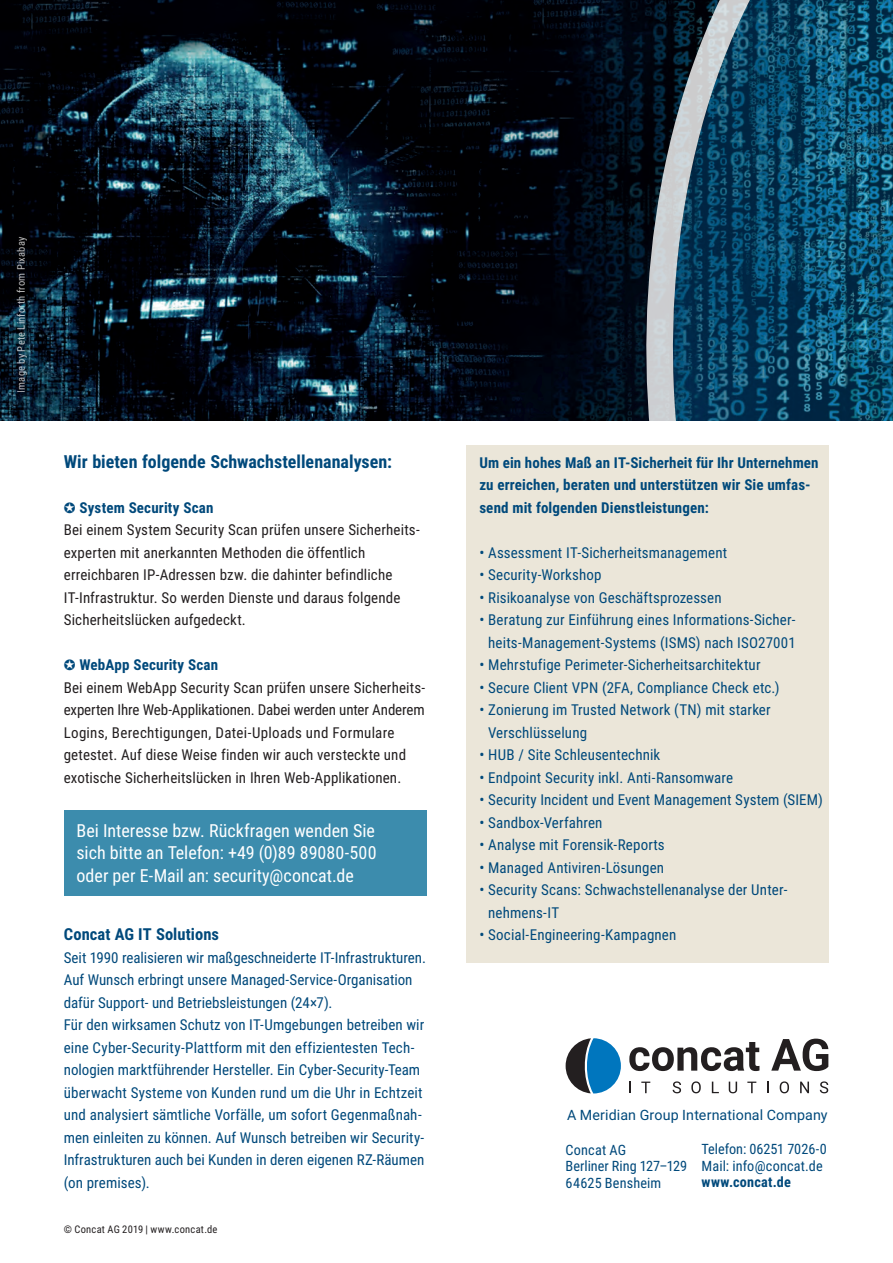
<style>
.page{position:relative;width:893px;height:1263px;background:#fff}
.page>*{position:absolute;margin:0;border:0;box-sizing:border-box;transform-origin:0 0}
.t1{font:18px/22.5px "Roboto Condensed";color:#fff;text-align:justify}
.t2{font:700 18px "Roboto Condensed";color:#00497b}
.t3{font:700 16.5px "Roboto Condensed";letter-spacing:.005em;color:#00497b}
.t4{font:15px/22.5px "Roboto Condensed";letter-spacing:.005em;color:#00497b}
.t5{font:15px/22.5px "Roboto Condensed";letter-spacing:.01em;color:#231f20}
.t6{font:700 15px/22.5px "Roboto Condensed";letter-spacing:.01em;color:#00497b}
.t7{font:14.25px/16.5px "Roboto Condensed";letter-spacing:.005em;color:#00497b}
.t8{font:14.25px "Roboto";letter-spacing:.01em;color:#00497b}
.t9{font:700 14.25px "Roboto Condensed";letter-spacing:.015em;color:#00497b}
.t10{font:10.5px "Roboto Condensed";letter-spacing:.02em;color:#fff}
.t11{font:10.5px "Roboto Condensed";letter-spacing:.025em;color:#231f20}
.s1{color:#00497b}
.s2{font-weight:700;color:#00497b}
</style>
<div class="page">
<img style="left:0;top:0;width:645px;height:421px">
<svg style="left:757px;top:0;width:136px;height:421px"></svg>
<svg style="left:645px;top:0;width:112px;height:421px"></svg>
<div style="left:467px;top:445px;width:362px;height:518px;background:#ebe6d9"></div>
<svg style="left:566px;top:1038px;width:55px;height:55px"></svg>
<svg style="left:629px;top:1042px;width:130px;height:29px"></svg>
<svg style="left:771px;top:1038px;width:57px;height:33px"></svg>
<svg style="left:629px;top:1081px;width:2px;height:12px"></svg>
<svg style="left:641px;top:1081px;width:9px;height:12px"></svg>
<svg style="left:673px;top:1081px;width:8px;height:12px"></svg>
<svg style="left:691px;top:1081px;width:10px;height:12px"></svg>
<svg style="left:712px;top:1081px;width:7px;height:12px"></svg>
<svg style="left:729px;top:1081px;width:8px;height:12px"></svg>
<svg style="left:747px;top:1081px;width:9px;height:12px"></svg>
<svg style="left:767px;top:1081px;width:1px;height:12px"></svg>
<svg style="left:780px;top:1081px;width:9px;height:12px"></svg>
<svg style="left:800px;top:1081px;width:9px;height:12px"></svg>
<svg style="left:820px;top:1081px;width:8px;height:12px"></svg>
<div style="left:64px;top:810px;width:362px;height:85px;background:#3c8cad"></div>
<p class="t10" style="left:14px;top:393px;width:157px;rotate:-90deg">Image by Pete Linforth from Pixabay</p>
<p class="t2" style="left:64px;top:449px;width:330px">Wir bieten folgende Schwachstellenanalysen:</p>
<p class="t5" style="left:64px;top:495px;width:358px"><span class="s1">✪</span> <span class="s2">System Security Scan<br></span>Bei einem System Security Scan prüfen unsere Sicherheits&shy;experten mit anerkannten Methoden die öffentlich erreichbaren IP-Adressen bzw. die dahinter befindliche IT-Infrastruktur. So werden Dienste und daraus folgende Sicherheitslücken aufgedeckt.</p>
<p class="t5" style="left:64px;top:653px;width:363px"><span class="s1">✪</span> <span class="s2">WebApp Security Scan<br></span>Bei einem WebApp Security Scan prüfen unsere Sicherheits&shy;experten Ihre Web-Applikationen. Dabei werden unter Anderem Logins, Berechtigungen, Datei-Uploads und Formulare getestet. Auf diese Weise finden wir auch versteckte und exotische Sicherheitslücken in Ihren Web-Applikationen.</p>
<p class="t1" style="left:77px;top:818px;width:302px">Bei Interesse bzw. Rückfragen wenden Sie sich bitte an Telefon: +49 (0)89 89080-500 oder per E-Mail an: security@concat.de</p>
<p class="t3" style="left:64px;top:923px;width:157px">Concat AG IT Solutions</p>
<p class="t4" style="left:64px;top:945px;width:364px">Seit 1990 realisieren wir maßgeschneiderte IT-Infrastrukturen.<br>Auf Wunsch erbringt unsere Managed-Service-Organisation dafür Support- und Betriebsleistungen (24×7).<br>Für den wirksamen Schutz von IT-Umgebungen betreiben wir eine Cyber-Security-Plattform mit den effizientesten Tech&shy;nologien marktführender Hersteller. Ein Cyber-Security-Team überwacht Systeme von Kunden rund um die Uhr in Echtzeit und analysiert sämtliche Vorfälle, um sofort Gegenmaßnah&shy;men einleiten zu können. Auf Wunsch betreiben wir Security-Infrastrukturen auch bei Kunden in deren eigenen RZ-Räumen (on premises).</p>
<p class="t11" style="left:64px;top:1221px;width:155px">© Concat AG 2019 | www.concat.de</p>
<p class="t6" style="left:479px;top:450px;width:341px">Um ein hohes Maß an IT-Sicherheit für Ihr Unternehmen zu erreichen, beraten und unterstützen wir Sie umfas&shy;send mit folgenden Dienstleistungen:</p>
<p class="t4" style="left:479px;top:540px;width:249px">• Assessment IT-Sicherheitsmanagement</p>
<p class="t4" style="left:479px;top:563px;width:124px">• Security-Workshop</p>
<p class="t4" style="left:479px;top:585px;width:244px">• Risikoanalyse von Geschäftsprozessen</p>
<p class="t4" style="left:479px;top:608px;width:318px;text-align:center">• Beratung zur Einführung eines Informations-Sicher&shy;heits-Management-Systems (ISMS) nach ISO27001</p>
<p class="t4" style="left:479px;top:653px;width:283px">• Mehrstufige Perimeter-Sicherheitsarchitektur</p>
<p class="t4" style="left:479px;top:675px;width:302px">• Secure Client VPN (2FA, Compliance Check etc.)</p>
<p class="t4" style="left:488px;top:698px;width:284px;text-indent:-9px">• Zonierung im Trusted Network (TN) mit starker<br>Verschlüsselung</p>
<p class="t4" style="left:479px;top:743px;width:182px">• HUB / Site Schleusentechnik</p>
<p class="t4" style="left:479px;top:765px;width:255px">• Endpoint Security inkl. Anti-Ransomware</p>
<p class="t4" style="left:479px;top:788px;width:345px">• Security Incident und Event Management System (SIEM)</p>
<p class="t4" style="left:479px;top:810px;width:125px">• Sandbox-Verfahren</p>
<p class="t4" style="left:479px;top:833px;width:187px">• Analyse mit Forensik-Reports</p>
<p class="t4" style="left:479px;top:855px;width:186px">• Managed Antiviren-Lösungen</p>
<p class="t4" style="left:488px;top:878px;width:301px;text-indent:-9px">• Security Scans: Schwachstellenanalyse der Unter&shy;nehmens-IT</p>
<p class="t4" style="left:479px;top:923px;width:198px">• Social-Engineering-Kampagnen</p>
<p class="t8" style="left:567px;top:1105px;width:262px">A Meridian Group International Company</p>
<p class="t7" style="left:702px;top:1140px;width:127px">Telefon: 06251 7026-0<br>Mail: info@concat.de</p>
<p class="t9" style="left:702px;top:1172px;width:91px">www.concat.de</p>
<p class="t7" style="left:566px;top:1141px;width:123px">Concat AG<br>Berliner Ring 127–129<br>64625 Bensheim</p>
</div>
